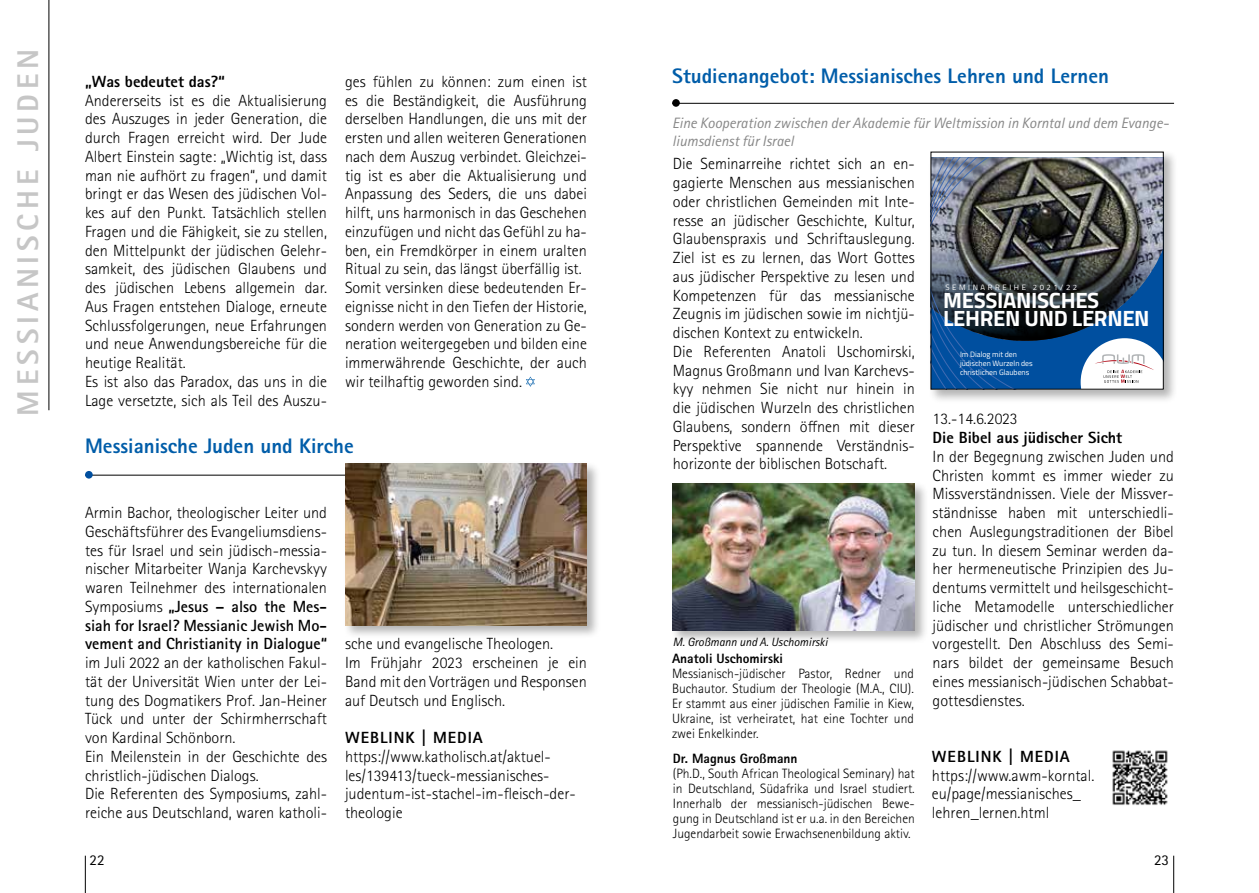
<style>
.page{position:relative;width:1259px;height:893px;background:#fff}
.page>*{position:absolute;margin:0;border:0;box-sizing:border-box;transform-origin:0 0}
.t1{font:800 30px "Rotis Sans Serif Pro";letter-spacing:.16em;color:#c6c6c6}
.t2{font:700 22.2px/18.3px "Titillium Web";letter-spacing:-.015em;color:#fff}
.t3{font:800 21px "Rotis Sans Serif Pro";color:#005da9}
.t4{font:300 16.2px/18.8px "Rotis Sans Serif Pro";color:#000}
.t5{font:800 16.2px "Rotis Sans Serif Pro";color:#000}
.t6{font:800 16.2px "Rotis Sans Serif Pro";letter-spacing:.06em;color:#000}
.t7{font:italic 15px/18px "Rotis Sans Serif Pro";color:#878787}
.t8{font:15px "Rotis Sans Serif Pro";color:#000}
.t9{font:300 13.5px/15px "Rotis Sans Serif Pro";color:#000;text-align:justify}
.t10{font:800 13.5px "Rotis Sans Serif Pro";color:#000}
.t11{font:italic 12px "Rotis Sans Serif Pro";color:#000}
.t12{font:7.8px/9.3px "Titillium Web";color:#fff}
.t13{font:7.8px "Titillium Web";letter-spacing:.335em;color:#fff}
.s1{font-weight:700}
</style>
<div class="page">
<hr style="left:85px;top:856px;width:1px;height:37px;background:#000">
<hr style="left:1173px;top:856px;width:1px;height:37px;background:#000">
<hr style="left:49px;top:0;width:1px;height:410px;background:#000">
<svg style="left:526px;top:376px;width:9px;height:11px"></svg>
<hr style="left:672px;top:103px;width:502px;height:1px;background:#000">
<hr style="left:85px;top:475px;width:502px;height:1px;background:#000">
<div style="left:672px;top:99px;width:8px;height:8px;background:#000;border-radius:50%"></div>
<div style="left:85px;top:471px;width:8px;height:8px;background:#004f9f;border-radius:50%"></div>
<div style="left:928px;top:150px;width:250px;height:253px;background:#000;opacity:.3"></div>
<img style="left:932px;top:157px;width:229px;height:230px">
<div style="left:670px;top:481px;width:258px;height:164px;background:#000;opacity:.3"></div>
<img style="left:673px;top:483px;width:241px;height:147px">
<div style="left:343px;top:461px;width:258px;height:178px;background:#000;opacity:.3"></div>
<img style="left:345px;top:463px;width:242px;height:162px">
<img style="left:1112px;top:750px;width:56px;height:55px">
<h1 class="t1" style="left:9px;top:416px;width:368px;rotate:-90deg">MESSIANISCHE JUDEN</h1>
<p class="t4" style="left:345px;top:72px;width:243px">ges fühlen zu können: zum einen ist es die Beständigkeit, die Ausführung derselben Handlungen, die uns mit der ersten und allen weiteren Generationen nach dem Auszug verbindet. Gleichzei&shy;tig ist es aber die Aktualisierung und Anpassung des Seders, die uns dabei hilft, uns harmonisch in das Geschehen einzufügen und nicht das Gefühl zu ha&shy;ben, ein Fremdkörper in einem uralten Ritual zu sein, das längst überfällig ist.<br>Somit versinken diese bedeutenden Er&shy;eignisse nicht in den Tiefen der Historie, sondern werden von Generation zu Ge&shy;neration weitergegeben und bilden eine immerwährende Geschichte, der auch wir teilhaftig geworden sind.</p>
<p class="t3" style="left:672px;top:62px;width:438px">Studienangebot: Messianisches Lehren und Lernen</p>
<p class="t5" style="left:85px;top:71px;width:142px">„Was bedeutet das?“</p>
<p class="t4" style="left:85px;top:91px;width:243px">Andererseits ist es die Aktualisierung des Auszuges in jeder Generation, die durch Fragen erreicht wird. Der Jude Albert Einstein sagte: „Wichtig ist, dass man nie aufhört zu fragen“, und damit bringt er das Wesen des jüdischen Vol&shy;kes auf den Punkt. Tatsächlich stellen Fragen und die Fähigkeit, sie zu stellen, den Mittelpunkt der jüdischen Gelehr&shy;samkeit, des jüdischen Glaubens und des jüdischen Lebens allgemein dar.<br>Aus Fragen entstehen Dialoge, erneute Schlussfolgerungen, neue Erfahrungen und neue Anwendungsbereiche für die heutige Realität.<br>Es ist also das Paradox, das uns in die Lage versetzte, sich als Teil des Auszu-</p>
<p class="t7" style="left:672px;top:114px;width:498px">Eine Kooperation zwischen der Akademie für Weltmission in Korntal und dem Evange&shy;liumsdienst für Israel</p>
<p class="t4" style="left:673px;top:155px;width:243px">Die Seminarreihe richtet sich an en&shy;gagierte Menschen aus messianischen oder christlichen Gemeinden mit Inte&shy;resse an jüdischer Geschichte, Kultur, Glaubenspraxis und Schriftauslegung.<br>Ziel ist es zu lernen, das Wort Gottes aus jüdischer Perspektive zu lesen und Kompetenzen für das messianische Zeugnis im jüdischen sowie im nichtjü&shy;dischen Kontext zu entwickeln.<br>Die Referenten Anatoli Uschomirski, Magnus Großmann und Ivan Karchevs&shy;kyy nehmen Sie nicht nur hinein in die jüdischen Wurzeln des christlichen Glaubens, sondern öffnen mit dieser Perspektive spannende Verständnis&shy;horizonte der biblischen Botschaft.</p>
<p class="t13" style="left:945px;top:282px;width:133px">SEMINARREIHE 2021/22</p>
<h2 class="t2" style="left:943px;top:290px;width:208px">MESSIANISCHES<br>LEHREN UND LERNEN</h2>
<p class="t12" style="left:960px;top:349px;width:74px">Im Dialog mit den jüdischen Wurzeln des christlichen Glaubens</p>
<p class="t4" style="left:932px;top:410px;width:87px">13.-14.6.2023</p>
<p class="t5" style="left:932px;top:427px;width:191px">Die Bibel aus jüdischer Sicht</p>
<p class="t4" style="left:932px;top:447px;width:243px;text-align:justify">In der Begegnung zwischen Juden und Christen kommt es immer wieder zu Missverständnissen. Viele der Missver&shy;ständnisse haben mit unterschiedli&shy;chen Auslegungstraditionen der Bibel zu tun. In diesem Seminar werden da&shy;her hermeneutische Prinzipien des Ju&shy;dentums vermittelt und heilsgeschicht&shy;liche Metamodelle unterschiedlicher jüdischer und christlicher Strömungen vorgestellt. Den Abschluss des Semi&shy;nars bildet der gemeinsame Besuch eines messianisch-jüdischen Schabbat&shy;gottesdienstes.</p>
<p class="t3" style="left:85px;top:432px;width:270px">Messianische Juden und Kirche</p>
<p class="t4" style="left:85px;top:503px;width:243px;text-align:justify">Armin Bachor, theologischer Leiter und Geschäftsführer des Evangeliumsdiens&shy;tes für Israel und sein jüdisch-messia&shy;nischer Mitarbeiter Wanja Karchevskyy waren Teilnehmer des internationalen Symposiums <span class="s1">„Jesus – also the Mes&shy;siah for Israel? Messianic Jewish Mo&shy;vement and Christianity in Dialogue“</span></p>
<p class="t4" style="left:85px;top:653px;width:243px">im Juli 2022 an der katholischen Fakul&shy;tät der Universität Wien unter der Lei&shy;tung des Dogmatikers Prof. Jan-Heiner Tück und unter der Schirmherrschaft von Kardinal Schönborn.<br>Ein Meilenstein in der Geschichte des christlich-jüdischen Dialogs.<br>Die Referenten des Symposiums, zahl&shy;reiche aus Deutschland, waren katholi-</p>
<p class="t11" style="left:673px;top:635px;width:156px">M. Großmann und A. Uschomirski</p>
<p class="t4" style="left:345px;top:635px;width:243px">sche und evangelische Theologen.<br>Im Frühjahr 2023 erscheinen je ein<br>Band mit den Vorträgen und Responsen auf Deutsch und Englisch.</p>
<p class="t6" style="left:345px;top:727px;width:139px">WEBLINK | MEDIA</p>
<p class="t4" style="left:345px;top:747px;width:232px">https://www.katholisch.at/aktuel&shy;les/139413/tueck-messianisches&shy;judentum-ist-stachel-im-fleisch-der&shy;theologie</p>
<p class="t10" style="left:672px;top:650px;width:112px">Anatoli Uschomirski</p>
<p class="t9" style="left:672px;top:666px;width:243px">Messianisch-jüdischer Pastor, Redner und Buchautor. Studium der Theologie (M.A., CIU).<br>Er stammt aus einer jüdischen Familie in Kiew, Ukraine, ist verheiratet, hat eine Tochter und zwei Enkelkinder.</p>
<p class="t10" style="left:673px;top:750px;width:126px">Dr. Magnus Großmann</p>
<p class="t9" style="left:673px;top:766px;width:243px">(Ph.D., South African Theological Seminary) hat in Deutschland, Südafrika und Israel studiert.<br>Innerhalb der messianisch-jüdischen Bewe&shy;gung in Deutschland ist er u.a. in den Bereichen Jugendarbeit sowie Erwachsenenbildung aktiv.</p>
<p class="t6" style="left:932px;top:746px;width:139px">WEBLINK | MEDIA</p>
<p class="t4" style="left:932px;top:766px;width:164px">https://www.awm-korntal. eu/page/messianisches_ lehren_lernen.html</p>
<p class="t8" style="left:90px;top:851px;width:17px">22</p>
<p class="t8" style="left:1154px;top:851px;width:16px">23</p>
</div>
